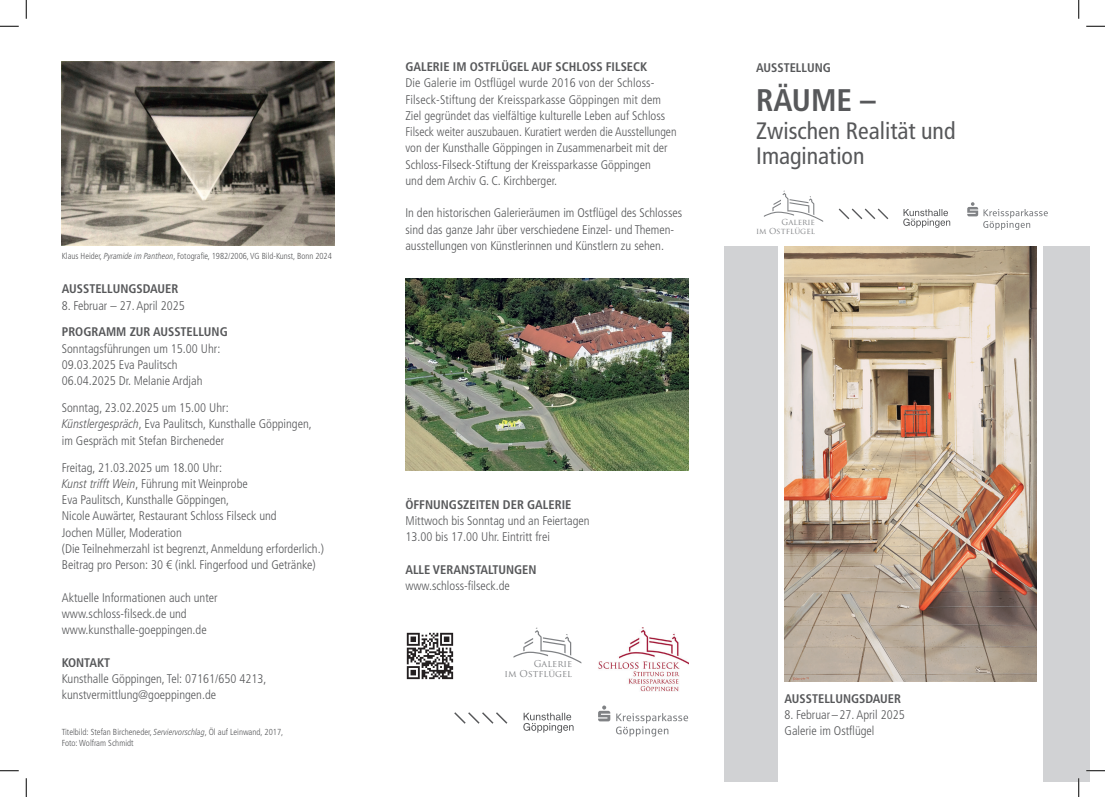
<style>
.page{position:relative;width:1105px;height:797px;background:#fff}
.page>*{position:absolute;margin:0;border:0;box-sizing:border-box;transform-origin:0 0}
.t1{font:700 condensed 31.25px "Frutiger LT Pro";color:#57585a}
.t2{font:condensed 23.75px/25px "Frutiger LT Pro";color:#57585a}
.t3{font:300 condensed 12.5px/16.2px "Frutiger LT Pro";color:#57585a}
.t4{font:700 condensed 12.5px "Frutiger LT Pro";color:#57585a}
.t5{font:9.25px/9.4px "Trajan Pro";color:#808285;text-align:right}
.t6{font:300 condensed 8.75px/10.5px "Frutiger LT Pro";color:#57585a}
.t7{font:8px/8.1px "Trajan Pro";color:#808285;text-align:right}
.s1{font-style:italic}
</style>
<div class="page">
<img style="left:405px;top:278px;width:284px;height:193px">
<img style="left:406px;top:632px;width:48px;height:48px">
<img style="left:598px;top:627px;width:90px;height:64px">
<svg style="left:513px;top:627px;width:68px;height:36px"></svg>
<svg style="left:454px;top:712px;width:53px;height:11px"></svg>
<svg style="left:523px;top:712px;width:51px;height:21px"></svg>
<img style="left:62px;top:62px;width:273px;height:183px">
<svg style="left:598px;top:705px;width:12px;height:16px"></svg>
<svg style="left:616px;top:713px;width:72px;height:23px"></svg>
<div style="left:724px;top:246px;width:53px;height:535px;background:#d1d2d4"></div>
<div style="left:1043px;top:246px;width:46px;height:535px;background:#d1d2d4"></div>
<img style="left:785px;top:246px;width:251px;height:435px">
<svg style="left:764px;top:190px;width:59px;height:32px"></svg>
<svg style="left:967px;top:202px;width:81px;height:28px"></svg>
<svg style="left:839px;top:208px;width:49px;height:11px"></svg>
<svg style="left:903px;top:209px;width:47px;height:19px"></svg>
<svg style="left:0;top:25px;width:19px;height:2px"></svg>
<svg style="left:1086px;top:25px;width:19px;height:2px"></svg>
<svg style="left:0;top:770px;width:19px;height:1px"></svg>
<svg style="left:1086px;top:770px;width:19px;height:1px"></svg>
<svg style="left:25px;top:0;width:2px;height:19px"></svg>
<svg style="left:25px;top:778px;width:2px;height:19px"></svg>
<svg style="left:1078px;top:0;width:1px;height:19px"></svg>
<svg style="left:1078px;top:778px;width:1px;height:19px"></svg>
<p class="t6" style="left:62px;top:251px;width:272px">Klaus Heider, <span class="s1">Pyramide im Pantheon</span>, Fotografie, 1982/2006, VG Bild-Kunst, Bonn 2024</p>
<p class="t4" style="left:62px;top:281px;width:118px">AUSSTELLUNGSDAUER</p>
<p class="t3" style="left:62px;top:297px;width:124px">8. Februar – 27. April 2025</p>
<p class="t4" style="left:62px;top:325px;width:167px">PROGRAMM ZUR AUSSTELLUNG</p>
<p class="t3" style="left:62px;top:340px;width:160px">Sonntagsführungen um 15.00 Uhr:<br>09.03.2025 Eva Paulitsch<br>06.04.2025 Dr. Melanie Ardjah</p>
<p class="t3" style="left:62px;top:400px;width:251px">Sonntag, 23.02.2025 um 15.00 Uhr:<br><span class="s1">Künstlergespräch</span>, Eva Paulitsch, Kunsthalle Göppingen, im Gespräch mit Stefan Bircheneder</p>
<p class="t3" style="left:62px;top:459px;width:264px">Freitag, 21.03.2025 um 18.00 Uhr:<br><span class="s1">Kunst trifft Wein</span>, Führung mit Weinprobe<br>Eva Paulitsch, Kunsthalle Göppingen,<br>Nicole Auwärter, Restaurant Schloss Filseck und<br>Jochen Müller, Moderation<br>(Die Teilnehmerzahl ist begrenzt, Anmeldung erforderlich.)<br>Beitrag pro Person: 30 € (inkl. Fingerfood und Getränke)</p>
<p class="t3" style="left:62px;top:589px;width:157px">Aktuelle Informationen auch unter www.schloss-filseck.de und www.kunsthalle-goeppingen.de</p>
<p class="t4" style="left:62px;top:655px;width:50px">KONTAKT</p>
<p class="t3" style="left:62px;top:670px;width:206px">Kunsthalle Göppingen, Tel: 07161/650 4213, kunstvermittlung@goeppingen.de</p>
<p class="t6" style="left:62px;top:727px;width:223px">Titelbild: Stefan Bircheneder, <span class="s1">Serviervorschlag</span>, Öl auf Leinwand, 2017,<br>Foto: Wolfram Schmidt</p>
<p class="t4" style="left:405px;top:59px;width:243px">GALERIE IM OSTFLÜGEL AUF SCHLOSS FILSECK</p>
<p class="t3" style="left:405px;top:75px;width:273px">Die Galerie im Ostflügel wurde 2016 von der Schloss-Filseck-Stiftung der Kreissparkasse Göppingen mit dem Ziel gegründet das vielfältige kulturelle Leben auf Schloss Filseck weiter auszubauen. Kuratiert werden die Ausstellungen von der Kunsthalle Göppingen in Zusammenarbeit mit der Schloss-Filseck-Stiftung der Kreissparkasse Göppingen<br>und dem Archiv G. C. Kirchberger.</p>
<p class="t3" style="left:405px;top:205px;width:278px">In den historischen Galerieräumen im Ostflügel des Schlosses sind das ganze Jahr über verschiedene Einzel- und Themen&shy;ausstellungen von Künstlerinnen und Künstlern zu sehen.</p>
<p class="t4" style="left:405px;top:497px;width:167px">ÖFFNUNGSZEITEN DER GALERIE</p>
<p class="t3" style="left:405px;top:512px;width:186px">Mittwoch bis Sonntag und an Feiertagen<br>13.00 bis 17.00 Uhr. Eintritt frei</p>
<p class="t4" style="left:405px;top:562px;width:133px">ALLE VERANSTALTUNGEN</p>
<p class="t3" style="left:405px;top:577px;width:106px">www.schloss-filseck.de</p>
<p class="t5" style="left:504px;top:659px;width:69px">Galerie<br>im Ostflügel</p>
<p class="t4" style="left:756px;top:60px;width:76px">AUSSTELLUNG</p>
<h1 class="t1" style="left:756px;top:81px;width:121px">RÄUME –</h1>
<h2 class="t2" style="left:756px;top:119px;width:201px">Zwischen Realität und<br>Imagination</h2>
<p class="t7" style="left:756px;top:218px;width:61px">Galerie<br>im Ostflügel</p>
<p class="t4" style="left:785px;top:691px;width:118px">AUSSTELLUNGSDAUER</p>
<p class="t3" style="left:785px;top:706px;width:122px">8. Februar – 27. April 2025<br>Galerie im Ostflügel</p>
</div>
